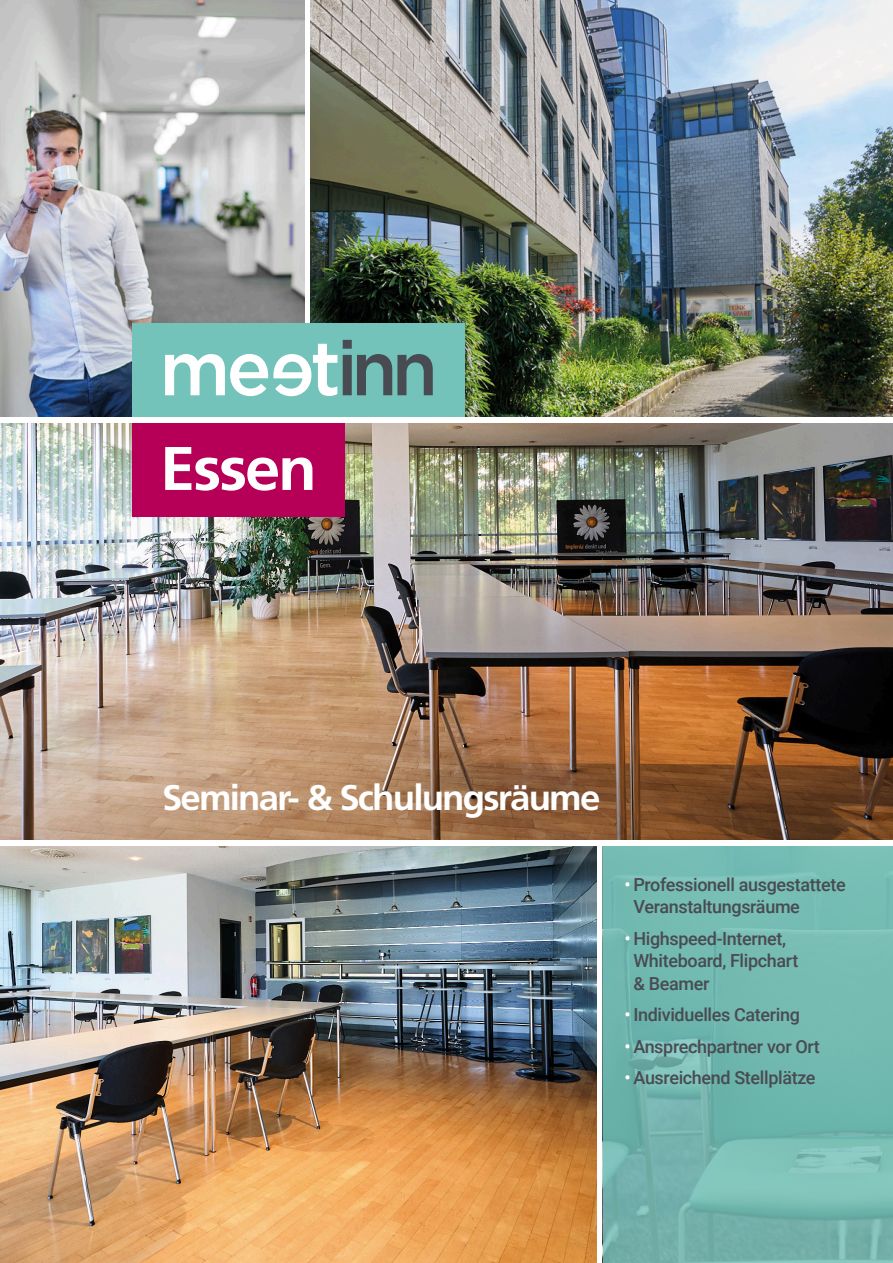
<style>
.page{position:relative;width:893px;height:1263px;background:#fff}
.page>*{position:absolute;margin:0;border:0;box-sizing:border-box;transform-origin:0 0}
.t1{font:700 61.5px "Frutiger LT Pro";letter-spacing:-.035em;color:#fff}
.t2{font:700 35.55px "Frutiger LT Pro";letter-spacing:-.05em;color:#fff}
.t3{font:500 18px/22.5px "Roboto";letter-spacing:-.02em;color:#494b52}
.s1{color:#fff}
</style>
<div class="page">
<img style="left:310px;top:0;width:583px;height:417px">
<img style="left:0;top:0;width:304px;height:417px">
<img style="left:0;top:846px;width:596px;height:417px">
<img style="left:0;top:423px;width:893px;height:417px">
<svg style="left:603px;top:846px;width:290px;height:417px;fill:#74bab1"></svg>
<div style="left:133px;top:323px;width:332px;height:94px;background:#73c3ba"></div>
<div style="left:133px;top:423px;width:212px;height:94px;background:#b60058"></div>
<svg style="left:165px;top:344px;width:172px;height:52px"></svg>
<svg style="left:343px;top:340px;width:90px;height:55px"></svg>
<h1 class="t1" style="left:160px;top:432px;width:158px">Essen</h1>
<h2 class="t2" style="left:162px;top:776px;width:440px">Seminar- &amp; Schulungsräume</h2>
<p class="t3" style="left:633px;top:873px;width:214px;text-indent:-9px"><span class="s1">•</span> Professionell ausgestattete<br>Veranstaltungsräume</p>
<p class="t3" style="left:633px;top:927px;width:166px;text-indent:-9px"><span class="s1">•</span> Highspeed-Internet,<br>Whiteboard, Flipchart &amp; Beamer</p>
<p class="t3" style="left:625px;top:1003px;width:177px"><span class="s1">•</span> Individuelles Catering</p>
<p class="t3" style="left:625px;top:1035px;width:197px"><span class="s1">•</span> Ansprechpartner vor Ort</p>
<p class="t3" style="left:625px;top:1066px;width:193px"><span class="s1">•</span> Ausreichend Stellplätze</p>
</div>
